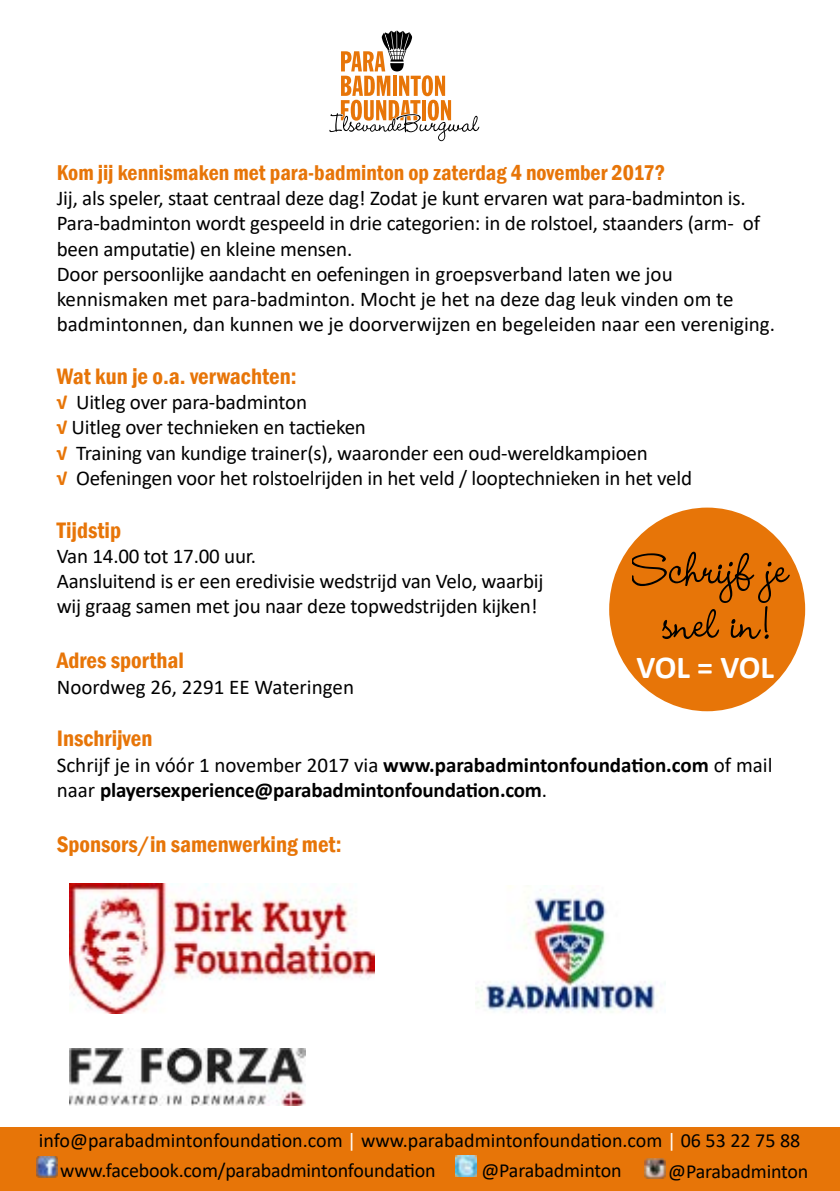
<style>
.page{position:relative;width:840px;height:1191px;background:#fff}
.page>*{position:absolute;margin:0;border:0;box-sizing:border-box;transform-origin:0 0}
.t1{font:700 32px "Calibri";letter-spacing:-.01em;color:#fff}
.t2{font:600 condensed 23px "Franklin Gothic";color:#e77508}
.t3{font:600 condensed 22px "Franklin Gothic";color:#e77508}
.t4{font:21px/25.2px "Calibri";letter-spacing:-.01em;color:#000}
.t5{font:700 21px/25.2px "Calibri";letter-spacing:-.01em;color:#000}
.t6{font:20px/29.4px "Calibri";letter-spacing:-.01em;color:#000}
.s1{font-weight:700;color:#e77508}
.s2{font-weight:400}
.s3{color:#fff}
</style>
<div class="page">
<div style="left:0;top:1127px;width:839px;height:64px;background:#e77508"></div>
<img style="left:36px;top:1156px;width:21px;height:21px">
<img style="left:455px;top:1155px;width:21px;height:21px">
<img style="left:644px;top:1158px;width:20px;height:20px">
<svg style="left:329px;top:30px;width:150px;height:112px"></svg>
<div style="left:609px;top:507px;width:195px;height:204px;background:#e77508;border-radius:50%"></div>
<svg style="left:632px;top:552px;width:157px;height:87px"></svg>
<img style="left:69px;top:1048px;width:236px;height:57px">
<img style="left:475px;top:885px;width:190px;height:128px">
<img style="left:69px;top:883px;width:305px;height:130px">
<p class="t3" style="left:57px;top:158px;width:609px">Kom jij kennismaken met para-badminton op zaterdag 4 november 2017?</p>
<p class="t4" style="left:57px;top:185px;width:719px">Jij, als speler, staat centraal deze dag! Zodat je kunt ervaren wat para-badminton is.<br>Para-badminton wordt gespeeld in drie categorien: in de rolstoel, staanders (arm- of been amputatie) en kleine mensen.<br>Door persoonlijke aandacht en oefeningen in groepsverband laten we jou kennismaken met para-badminton. Mocht je het na deze dag leuk vinden om te badmintonnen, dan kunnen we je doorverwijzen en begeleiden naar een vereniging.</p>
<p class="t2" style="left:57px;top:361px;width:241px">Wat kun je o.a. verwachten:</p>
<p class="t4" style="left:57px;top:389px;width:636px"><span class="s1">√</span> Uitleg over para-badminton<br><span class="s1">√</span> Uitleg over technieken en tactieken<br><span class="s1">√</span> Training van kundige trainer(s), waaronder een oud-wereldkampioen<br><span class="s1">√</span> Oefeningen voor het rolstoelrijden in het veld / looptechnieken in het veld</p>
<p class="t2" style="left:57px;top:514px;width:66px">Tijdstip</p>
<p class="t4" style="left:57px;top:543px;width:488px">Van 14.00 tot 17.00 uur.<br>Aansluitend is er een eredivisie wedstrijd van Velo, waarbij wij graag samen met jou naar deze topwedstrijden kijken!</p>
<p class="t2" style="left:57px;top:645px;width:129px">Adres sporthal</p>
<p class="t4" style="left:57px;top:673px;width:298px">Noordweg 26, 2291 EE Wateringen</p>
<p class="t2" style="left:57px;top:723px;width:97px">Inschrijven</p>
<p class="t5" style="left:57px;top:752px;width:716px"><span class="s2">Schrijf je in vóór 1 november 2017 via</span> www.parabadmintonfoundation.com <span class="s2">of mail naar</span> playersexperience@parabadmintonfoundation.com<span class="s2">.</span></p>
<p class="t2" style="left:57px;top:829px;width:286px">Sponsors/in samenwerking met:</p>
<h1 class="t1" style="left:636px;top:644px;width:139px">VOL = VOL</h1>
<p class="t6" style="left:60px;top:1125px;width:741px;text-indent:-21px">info@parabadmintonfoundation.com <span class="s3">|</span> www.parabadmintonfoundation.com <span class="s3">|</span> 06 53 22 75 88 www.facebook.com/parabadmintonfoundation</p>
<p class="t6" style="left:481px;top:1155px;width:141px">@Parabadminton</p>
<p class="t6" style="left:668px;top:1156px;width:141px">@Parabadminton</p>
</div>
